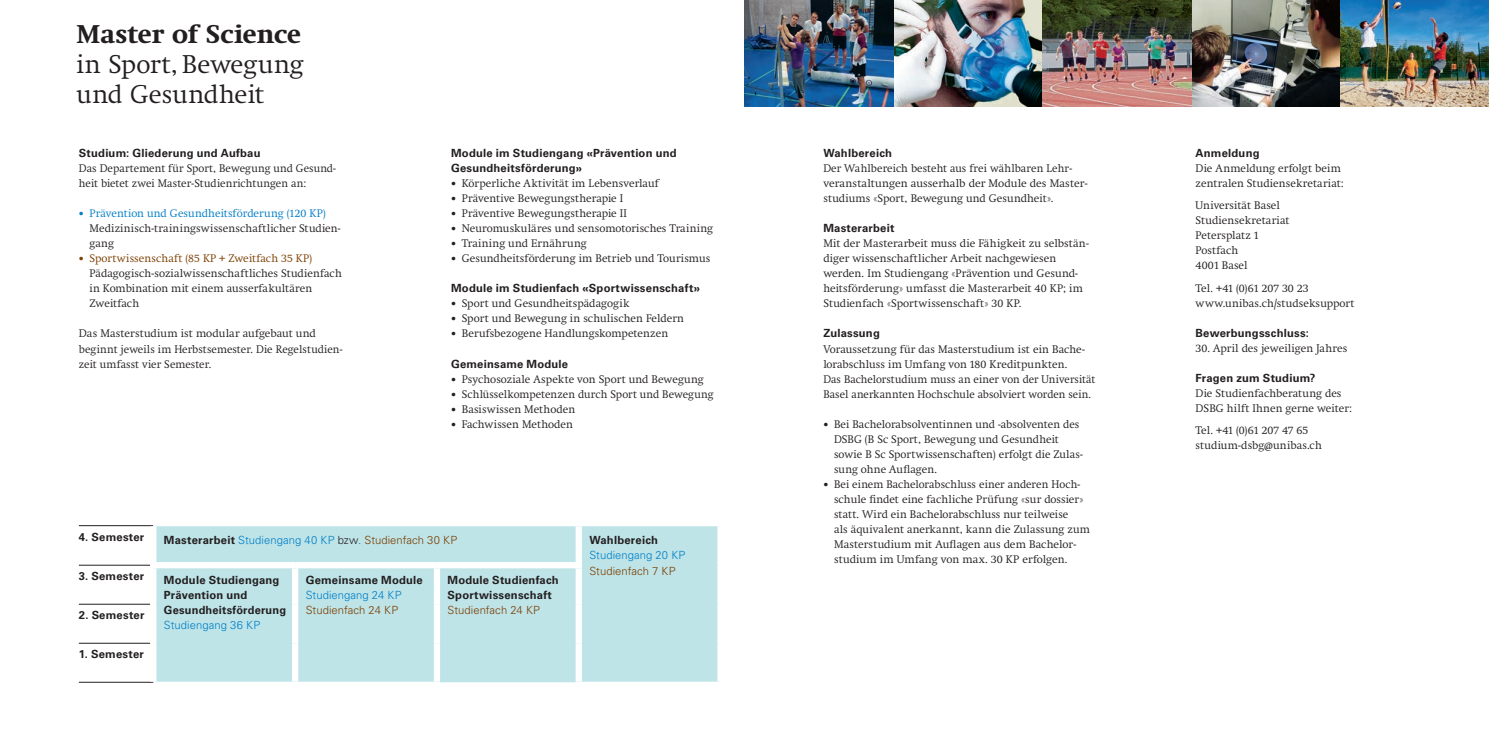
<style>
.page{position:relative;width:1489px;height:745px;background:#fff}
.page>*{position:absolute;margin:0;border:0;box-sizing:border-box;transform-origin:0 0}
.t1{font:300 26.25px/30px "Swift Neue LT Pro";letter-spacing:.005em;color:#231f20}
.t2{font:700 26.25px "Swift Neue LT Pro";letter-spacing:.005em;color:#231f20}
.t3{font:300 11.25px/15px "Swift Neue LT Pro";letter-spacing:.01em;color:#231f20}
.t4{font:700 11.25px/15px "Univers LT Std";letter-spacing:.02em;color:#231f20}
.t5{font:300 11.25px "Univers LT Std";letter-spacing:.005em;color:#007ec5}
.t6{font:300 11.25px "Univers LT Std";letter-spacing:.005em;color:#7c3e00}
.s1{font-size:10px;color:#007ec5}
.s2{color:#007ec5}
.s3{font-size:10px;color:#7c3e00}
.s4{color:#7c3e00}
.s5{font-size:10px}
.s6{font-weight:700;color:#231f20}
.s7{color:#231f20}
</style>
<div class="page">
<img style="left:744px;top:0;width:744px;height:106px">
<div style="left:156px;top:526px;width:561px;height:155px;background:#bee4e8"></div>
<hr style="left:79px;top:525px;width:74px;height:1px;background:#231f20">
<hr style="left:79px;top:564px;width:71px;height:1px;background:#231f20">
<hr style="left:79px;top:603px;width:71px;height:1px;background:#231f20">
<hr style="left:79px;top:642px;width:71px;height:1px;background:#231f20">
<hr style="left:79px;top:681px;width:74px;height:1px;background:#231f20">
<div style="left:292px;top:568px;width:6px;height:35px;background:#fff"></div>
<div style="left:292px;top:603px;width:6px;height:39px;background:#fff"></div>
<div style="left:292px;top:642px;width:6px;height:39px;background:#fff"></div>
<div style="left:434px;top:568px;width:6px;height:35px;background:#fff"></div>
<div style="left:434px;top:603px;width:6px;height:39px;background:#fff"></div>
<div style="left:434px;top:642px;width:6px;height:39px;background:#fff"></div>
<div style="left:150px;top:561px;width:145px;height:7px;background:#fff"></div>
<div style="left:295px;top:561px;width:142px;height:7px;background:#fff"></div>
<div style="left:437px;top:561px;width:145px;height:7px;background:#fff"></div>
<div style="left:575px;top:526px;width:7px;height:35px;background:#fff"></div>
<div style="left:575px;top:568px;width:7px;height:35px;background:#fff"></div>
<div style="left:575px;top:603px;width:7px;height:39px;background:#fff"></div>
<div style="left:575px;top:642px;width:7px;height:39px;background:#fff"></div>
<h1 class="t2" style="left:77px;top:18px;width:226px">Master of Science</h1>
<h1 class="t1" style="left:77px;top:49px;width:228px">in Sport, Bewegung und Gesundheit</h1>
<p class="t4" style="left:79px;top:146px;width:183px">Studium: Gliederung und Aufbau</p>
<p class="t3" style="left:79px;top:161px;width:258px">Das Departement für Sport, Bewegung und Gesund&shy;heit bietet zwei Master-Studienrichtungen an:</p>
<p class="t3" style="left:89px;top:206px;width:252px;text-indent:-11px"><span class="s1">•</span> <span class="s2">Prävention und Gesundheitsförderung (120 KP)<br></span>Medizinisch-trainingswissenschaftlicher Studien&shy;gang</p>
<p class="t3" style="left:89px;top:251px;width:254px;text-indent:-11px"><span class="s3">•</span> <span class="s4">Sportwissenschaft (85 KP + Zweitfach 35 KP)<br></span>Pädagogisch-sozialwissenschaftliches Studienfach in Kombination mit einem ausserfakultären Zweitfach</p>
<p class="t3" style="left:79px;top:326px;width:265px">Das Masterstudium ist modular aufgebaut und beginnt jeweils im Herbstsemester. Die Regelstudien&shy;zeit umfasst vier Semester.</p>
<p class="t4" style="left:451px;top:146px;width:227px">Module im Studiengang «Prävention und<br>Gesundheitsförderung»</p>
<p class="t3" style="left:451px;top:176px;width:210px"><span class="s5">•</span> Körperliche Aktivität im Lebensverlauf</p>
<p class="t3" style="left:451px;top:191px;width:174px"><span class="s5">•</span> Präventive Bewegungstherapie I</p>
<p class="t3" style="left:451px;top:206px;width:177px"><span class="s5">•</span> Präventive Bewegungstherapie II</p>
<p class="t3" style="left:451px;top:221px;width:263px"><span class="s5">•</span> Neuromuskuläres und sensomotorisches Training</p>
<p class="t3" style="left:451px;top:236px;width:137px"><span class="s5">•</span> Training und Ernährung</p>
<p class="t3" style="left:451px;top:251px;width:260px"><span class="s5">•</span> Gesundheitsförderung im Betrieb und Tourismus</p>
<p class="t4" style="left:451px;top:281px;width:250px">Module im Studienfach «Sportwissenschaft»</p>
<p class="t3" style="left:451px;top:296px;width:180px"><span class="s5">•</span> Sport und Gesundheitspädagogik</p>
<p class="t3" style="left:451px;top:311px;width:234px"><span class="s5">•</span> Sport und Bewegung in schulischen Feldern</p>
<p class="t3" style="left:451px;top:326px;width:218px"><span class="s5">•</span> Berufsbezogene Handlungskompetenzen</p>
<p class="t4" style="left:451px;top:356px;width:119px">Gemeinsame Module</p>
<p class="t3" style="left:451px;top:371px;width:254px"><span class="s5">•</span> Psychosoziale Aspekte von Sport und Bewegung</p>
<p class="t3" style="left:451px;top:386px;width:264px"><span class="s5">•</span> Schlüsselkompetenzen durch Sport und Bewegung</p>
<p class="t3" style="left:451px;top:401px;width:125px"><span class="s5">•</span> Basiswissen Methoden</p>
<p class="t3" style="left:451px;top:416px;width:123px"><span class="s5">•</span> Fachwissen Methoden</p>
<p class="t4" style="left:79px;top:529px;width:67px">4. Semester</p>
<p class="t5" style="left:164px;top:533px;width:295px"><span class="s6">Masterarbeit</span> Studiengang 40 KP <span class="s7">bzw</span>. <span class="s4">Studienfach 30 KP</span></p>
<p class="t4" style="left:589px;top:532px;width:70px">Wahlbereich</p>
<p class="t5" style="left:589px;top:548px;width:98px">Studiengang 20 KP</p>
<p class="t6" style="left:589px;top:563px;width:88px">Studienfach 7 KP</p>
<p class="t4" style="left:79px;top:568px;width:67px">3. Semester</p>
<p class="t4" style="left:164px;top:572px;width:124px">Module Studiengang<br>Prävention und<br>Gesundheitsförderung</p>
<p class="t5" style="left:164px;top:618px;width:98px">Studiengang 36 KP</p>
<p class="t4" style="left:306px;top:572px;width:119px">Gemeinsame Module</p>
<p class="t5" style="left:306px;top:588px;width:97px">Studiengang 24 KP</p>
<p class="t6" style="left:306px;top:603px;width:94px">Studienfach 24 KP</p>
<p class="t4" style="left:447px;top:572px;width:113px">Module Studienfach<br>Sportwissenschaft</p>
<p class="t6" style="left:447px;top:603px;width:94px">Studienfach 24 KP</p>
<p class="t4" style="left:79px;top:607px;width:67px">2. Semester</p>
<p class="t4" style="left:79px;top:646px;width:67px">1. Semester</p>
<p class="t4" style="left:823px;top:146px;width:70px">Wahlbereich</p>
<p class="t3" style="left:823px;top:161px;width:266px">Der Wahlbereich besteht aus frei wählbaren Lehr&shy;veranstaltungen ausserhalb der Module des Master&shy;studiums «Sport, Bewegung und Gesundheit».</p>
<p class="t4" style="left:823px;top:221px;width:73px">Masterarbeit</p>
<p class="t3" style="left:823px;top:236px;width:267px">Mit der Masterarbeit muss die Fähigkeit zu selbstän&shy;diger wissenschaftlicher Arbeit nachgewiesen werden. Im Studiengang «Prävention und Gesund&shy;heitsförderung» umfasst die Masterarbeit 40 KP; im Studienfach «Sportwissenschaft» 30 KP.</p>
<p class="t4" style="left:823px;top:326px;width:58px">Zulassung</p>
<p class="t3" style="left:823px;top:341px;width:273px">Voraussetzung für das Masterstudium ist ein Bache&shy;lorabschluss im Umfang von 180 Kreditpunkten.<br>Das Bachelorstudium muss an einer von der Universität Basel anerkannten Hochschule absolviert worden sein.</p>
<p class="t3" style="left:834px;top:416px;width:250px;text-indent:-11px"><span class="s5">•</span> Bei Bachelorabsolventinnen und -absolventen des DSBG (B Sc Sport, Bewegung und Gesundheit sowie B Sc Sportwissenschaften) erfolgt die Zulas&shy;sung ohne Auflagen.</p>
<p class="t3" style="left:834px;top:476px;width:258px;text-indent:-11px"><span class="s5">•</span> Bei einem Bachelorabschluss einer anderen Hoch&shy;schule findet eine fachliche Prüfung «sur dossier» statt. Wird ein Bachelorabschluss nur teilweise<br>als äquivalent anerkannt, kann die Zulassung zum Masterstudium mit Auflagen aus dem Bachelor&shy;studium im Umfang von max. 30 KP erfolgen.</p>
<p class="t4" style="left:1195px;top:145px;width:65px">Anmeldung</p>
<p class="t3" style="left:1195px;top:160px;width:150px">Die Anmeldung erfolgt beim zentralen Studiensekretariat:</p>
<p class="t3" style="left:1195px;top:198px;width:95px">Universität Basel<br>Studiensekretariat<br>Petersplatz 1<br>Postfach<br>4001 Basel</p>
<p class="t3" style="left:1195px;top:280px;width:160px">Tel. +41 (0)61 207 30 23 www.unibas.ch/studseksupport</p>
<p class="t4" style="left:1195px;top:325px;width:115px">Bewerbungsschluss:</p>
<p class="t3" style="left:1195px;top:340px;width:153px">30. April des jeweiligen Jahres</p>
<p class="t4" style="left:1195px;top:370px;width:121px">Fragen zum Studium?</p>
<p class="t3" style="left:1195px;top:385px;width:158px">Die Studienfachberatung des<br>DSBG hilft Ihnen gerne weiter:</p>
<p class="t3" style="left:1195px;top:423px;width:128px">Tel. +41 (0)61 207 47 65 studium-dsbg@unibas.ch</p>
</div>
